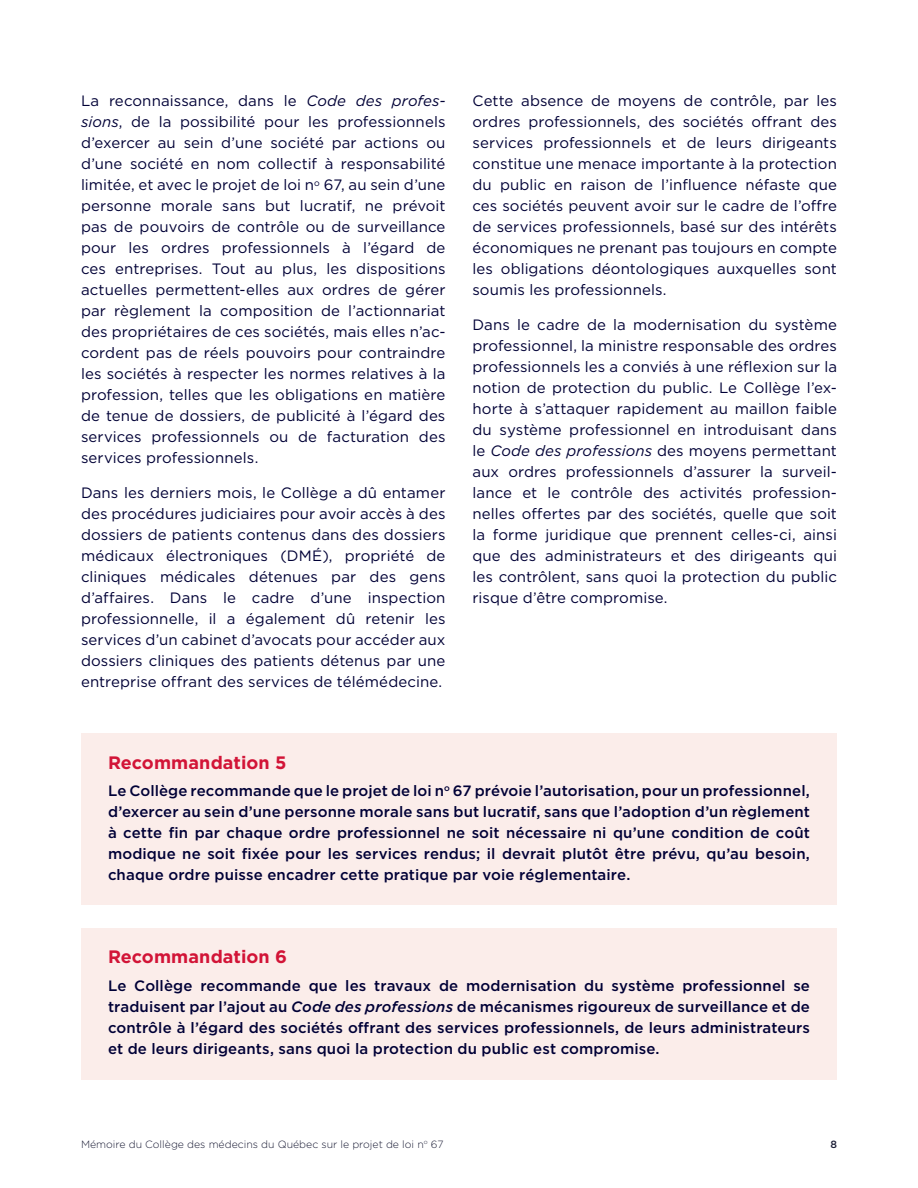
<style>
.page{position:relative;width:918px;height:1188px;background:#fff}
.page>*{position:absolute;margin:0;border:0;box-sizing:border-box;transform-origin:0 0}
.CMQ_-_Texte_courant__bleu{font:700 18px "Gotham";letter-spacing:.005em;color:#d21437}
.CMQ_-_Texte_courant__bleu-2{font:15px/21px "Gotham";letter-spacing:.005em;color:#000036;text-align:justify}
.CMQ_-_Texte_courant__bleu-3{font:500 15px/21px "Gotham";letter-spacing:.01em;color:#000036;text-align:justify}
.t1{font:300 10.5px "Gotham";color:#1b1d36}
.t2{font:500 10.5px "Gotham";color:#1b1d36}
.s1{font-style:italic}
</style>
<div class="page">
<div style="left:81px;top:733px;width:756px;height:172px;background:#fbedea"></div>
<div style="left:81px;top:928px;width:756px;height:151px;background:#fbedea"></div>
<p class="CMQ_-_Texte_courant__bleu-2" style="left:81px;top:90px;width:366px">La reconnaissance, dans le <span class="s1">Code des profes&shy;sions</span>, de la possibilité pour les professionnels d’exercer au sein d’une société par actions ou d’une société en nom collectif à responsabilité limitée, et avec le projet de loi n<sup>o</sup> 67, au sein d’une personne morale sans but lucratif, ne prévoit pas de pouvoirs de contrôle ou de surveillance pour les ordres professionnels à l’égard de ces entreprises. Tout au plus, les dispositions actuelles permettent-elles aux ordres de gérer par règlement la composition de l’actionnariat des propriétaires de ces sociétés, mais elles n’ac&shy;cordent pas de réels pouvoirs pour contraindre les sociétés à respecter les normes relatives à la profession, telles que les obligations en matière de tenue de dossiers, de publicité à l’égard des services professionnels ou de facturation des services professionnels.</p>
<p class="CMQ_-_Texte_courant__bleu-2" style="left:81px;top:482px;width:366px">Dans les derniers mois, le Collège a dû entamer des procédures judiciaires pour avoir accès à des dossiers de patients contenus dans des dossiers médicaux électroniques (DMÉ), propriété de cliniques médicales détenues par des gens d’affaires. Dans le cadre d’une inspection professionnelle, il a également dû retenir les services d’un cabinet d’avocats pour accéder aux dossiers cliniques des patients détenus par une entreprise offrant des services de télémédecine.</p>
<p class="CMQ_-_Texte_courant__bleu-2" style="left:472px;top:90px;width:366px">Cette absence de moyens de contrôle, par les ordres professionnels, des sociétés offrant des services professionnels et de leurs dirigeants constitue une menace importante à la protection du public en raison de l’influence néfaste que ces sociétés peuvent avoir sur le cadre de l’offre de services professionnels, basé sur des intérêts économiques ne prenant pas toujours en compte les obligations déontologiques auxquelles sont soumis les professionnels.</p>
<p class="CMQ_-_Texte_courant__bleu-2" style="left:472px;top:314px;width:366px">Dans le cadre de la modernisation du système professionnel, la ministre responsable des ordres professionnels les a conviés à une réflexion sur la notion de protection du public. Le Collège l’ex&shy;horte à s’attaquer rapidement au maillon faible du système professionnel en introduisant dans le <span class="s1">Code des professions</span> des moyens permettant aux ordres professionnels d’assurer la surveil&shy;lance et le contrôle des activités profession&shy;nelles offertes par des sociétés, quelle que soit la forme juridique que prennent celles-ci, ainsi que des administrateurs et des dirigeants qui les contrôlent, sans quoi la protection du public risque d’être compromise.</p>
<p class="CMQ_-_Texte_courant__bleu" style="left:108px;top:750px;width:180px">Recommandation 5</p>
<p class="CMQ_-_Texte_courant__bleu-3" style="left:108px;top:780px;width:704px">Le Collège recommande que le projet de loi n<sup>o</sup> 67 prévoie l’autorisation, pour un professionnel, d’exercer au sein d’une personne morale sans but lucratif, sans que l’adoption d’un règlement à cette fin par chaque ordre professionnel ne soit nécessaire ni qu’une condition de coût modique ne soit fixée pour les services rendus; il devrait plutôt être prévu, qu’au besoin, chaque ordre puisse encadrer cette pratique par voie réglementaire.</p>
<p class="CMQ_-_Texte_courant__bleu" style="left:108px;top:945px;width:181px">Recommandation 6</p>
<p class="CMQ_-_Texte_courant__bleu-3" style="left:108px;top:975px;width:704px">Le Collège recommande que les travaux de modernisation du système professionnel se traduisent par l’ajout au <span class="s1">Code des professions</span> de mécanismes rigoureux de surveillance et de contrôle à l’égard des sociétés offrant des services professionnels, de leurs administrateurs et de leurs dirigeants, sans quoi la protection du public est compromise.</p>
<p class="t1" style="left:81px;top:1137px;width:364px">Mémoire du Collège des médecins du Québec sur le projet de loi n<sup>o</sup> 67</p>
<p class="t2" style="left:830px;top:1137px;width:8px">8</p>
</div>
